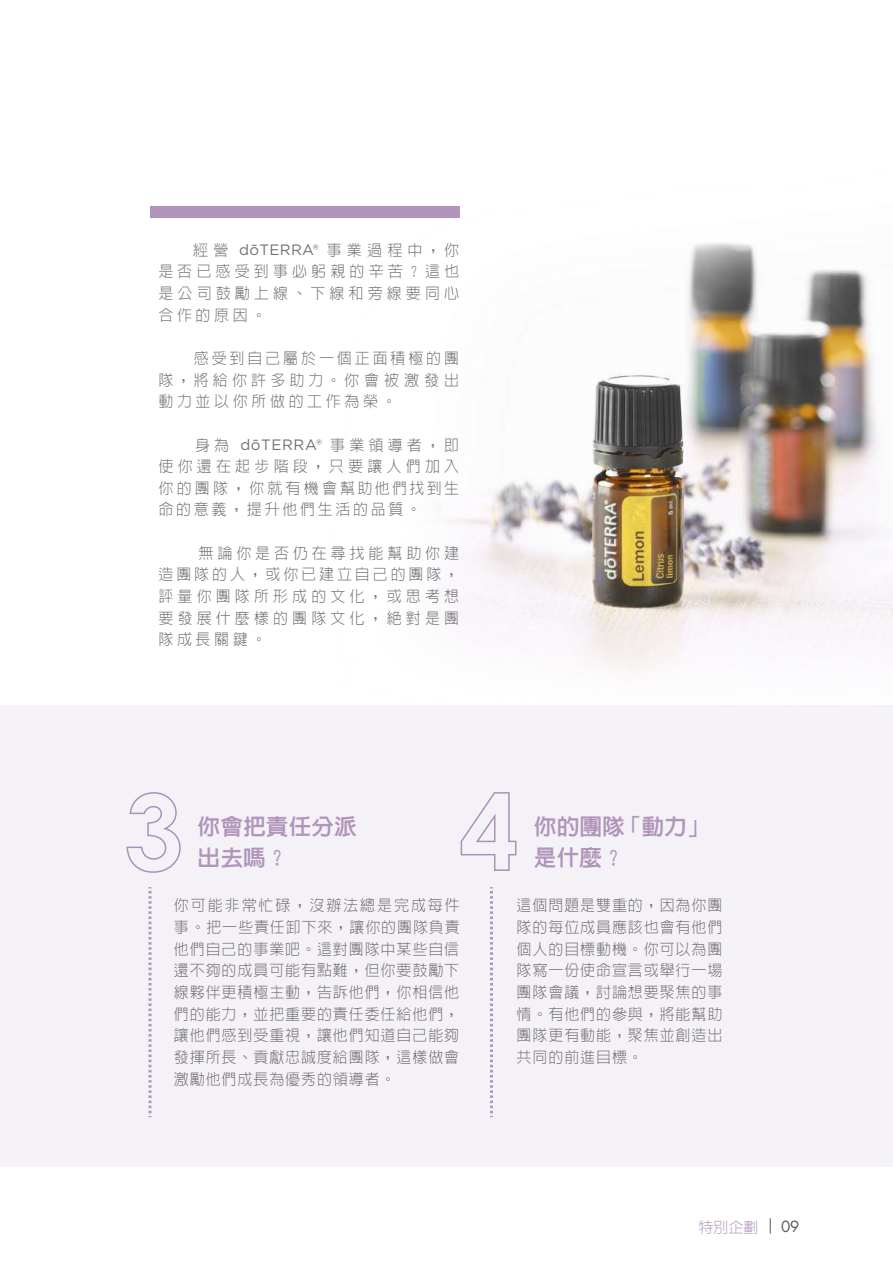
<style>
.page{position:relative;width:893px;height:1263px;background:#fff}
.page>*{position:absolute;margin:0;border:0;box-sizing:border-box;transform-origin:0 0}
.t1{font:800 22.5px/30.8px "AR Hei B5";color:#b195bb}
.t2{font:300 15.45px/21.6px "AR Hei B5";letter-spacing:.195em;color:#717071;text-align:justify}
.t3{font:300 15px "AR Hei B5";color:#b195bb}
.t4{font:15px "Futura Std";color:#595757}
.s1{font-family:"Gotham";font-weight:400;font-size:15px}
</style>
<div class="page">
<div style="left:0;top:705px;width:893px;height:461px;background:#f5f2f7"></div>
<svg style="left:770px;top:1218px;width:1px;height:15px"></svg>
<svg style="left:126px;top:792px;width:55px;height:81px"></svg>
<svg style="left:460px;top:792px;width:57px;height:79px"></svg>
<svg style="left:149px;top:887px;width:3px;height:230px"></svg>
<svg style="left:490px;top:887px;width:3px;height:230px"></svg>
<img style="left:451px;top:206px;width:442px;height:467px">
<div style="left:150px;top:206px;width:309px;height:12px;background:#b195bb"></div>
<p class="t2" style="left:158px;top:239px;width:302px;text-indent:35px">經營 <span class="s1">dōTERRA®</span> 事業過程中，你是否已感受到事必躬親的辛苦？這也是公司鼓勵上線、下線和旁線要同心合作的原因。</p>
<p class="t2" style="left:158px;top:347px;width:302px;text-indent:35px">感受到自己屬於一個正面積極的團隊，將給你許多助力。你會被激發出動力並以你所做的工作為榮。</p>
<p class="t2" style="left:158px;top:434px;width:302px;text-indent:37px">身為 <span class="s1">dōTERRA®</span> 事業領導者，即使你還在起步階段，只要讓人們加入你的團隊，你就有機會幫助他們找到生命的意義，提升他們生活的品質。</p>
<p class="t2" style="left:158px;top:542px;width:302px;text-indent:40px">無論你是否仍在尋找能幫助你建造團隊的人，或你已建立自己的團隊，評量你團隊所形成的文化，或思考想要發展什麼樣的團隊文化，絕對是團隊成長關鍵。</p>
<h1 class="t1" style="left:198px;top:811px;width:161px">你會把責任分派出去嗎？</h1>
<h1 class="t1" style="left:534px;top:811px;width:177px">你的團隊「動力」是什麼？</h1>
<p class="t2" style="left:174px;top:895px;width:287px">你可能非常忙碌，沒辦法總是完成每件事。把一些責任卸下來，讓你的團隊負責他們自己的事業吧。這對團隊中某些自信還不夠的成員可能有點難，但你要鼓勵下線夥伴更積極主動，告訴他們，你相信他們的能力，並把重要的責任委任給他們，讓他們感到受重視，讓他們知道自己能夠發揮所長、貢獻忠誠度給團隊，這樣做會激勵他們成長為優秀的領導者。</p>
<p class="t2" style="left:517px;top:895px;width:207px">這個問題是雙重的，因為你團隊的每位成員應該也會有他們個人的目標動機。你可以為團隊寫一份使命宣言或舉行一場團隊會議，討論想要聚焦的事情。有他們的參與，將能幫助團隊更有動能，聚焦並創造出共同的前進目標。</p>
<p class="t3" style="left:698px;top:1220px;width:61px">特別企劃</p>
<p class="t4" style="left:781px;top:1217px;width:20px">09</p>
</div>
